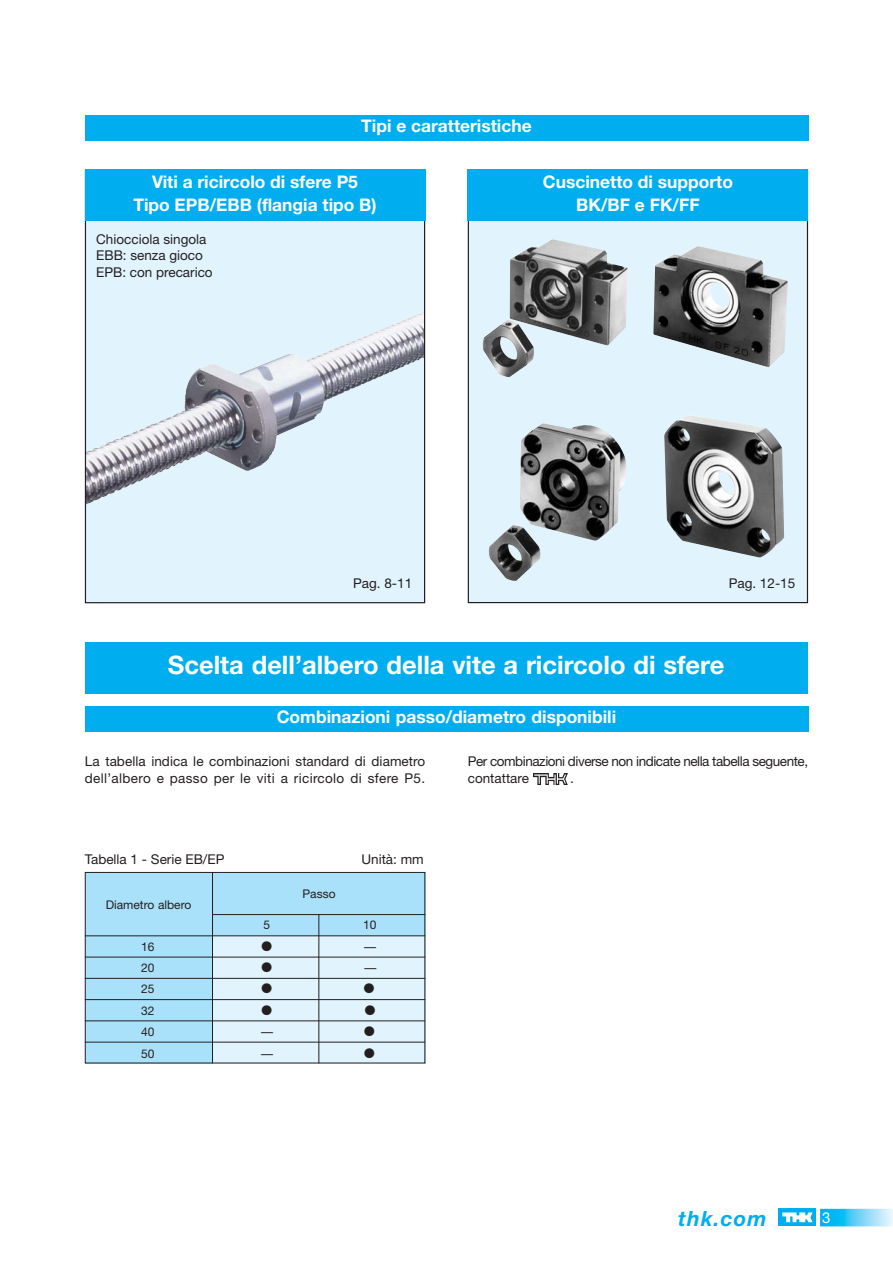
<style>
.page{position:relative;width:893px;height:1263px;background:#fff}
.page>*{position:absolute;margin:0;border:0;box-sizing:border-box;transform-origin:0 0}
.t1{font:700 25.5px "Helvetica Neue";color:#fff}
.t2{font:italic 700 21px "Helvetica Neue";letter-spacing:.055em;color:#00aeef}
.t3{font:700 17.4px/23px "Helvetica Neue";color:#fff;text-align:center}
.t4{font:15px "Helvetica Neue";color:#fff}
.t5{font:13.5px/16.2px "Helvetica Neue";color:#231f20}
.t6{font:13.5px/16.5px "Helvetica Neue";letter-spacing:-.035em;color:#231f20}
.t7{font:13.5px "Mathematical Pi Six";color:#231f20}
.t8{font:12px "Helvetica Neue";color:#231f20}
</style>
<div class="page">
<div style="left:778px;top:1209px;width:38px;height:17px;background:#00aeef"></div>
<svg style="left:782px;top:1212px;width:30px;height:10px"></svg>
<svg style="left:820px;top:1209px;width:72px;height:17px"></svg>
<svg style="left:87px;top:221px;width:336px;height:380px;fill:#e1f4fd"></svg>
<img style="left:360px;top:345px;width:63px;height:41px">
<div style="left:85px;top:170px;width:340px;height:51px;background:#00aeef"></div>
<div style="left:85px;top:115px;width:723px;height:25px;background:#00aeef"></div>
<div style="left:468px;top:170px;width:339px;height:433px;background:#e1f4fd"></div>
<svg style="left:482px;top:239px;width:146px;height:139px"></svg>
<img style="left:653px;top:246px;width:134px;height:121px">
<img style="left:488px;top:423px;width:138px;height:158px">
<img style="left:664px;top:415px;width:120px;height:143px">
<div style="left:468px;top:170px;width:340px;height:51px;background:#00aeef"></div>
<div style="left:85px;top:706px;width:723px;height:25px;background:#00aeef"></div>
<div style="left:85px;top:872px;width:340px;height:191px;background:#aae1fa"></div>
<div style="left:212px;top:936px;width:213px;height:127px;background:#e1f4fd"></div>
<hr style="left:212px;top:914px;width:213px;height:1px;background:#231f20">
<hr style="left:85px;top:935px;width:340px;height:1px;background:#231f20">
<hr style="left:85px;top:957px;width:340px;height:1px;background:#231f20">
<hr style="left:85px;top:978px;width:340px;height:1px;background:#231f20">
<hr style="left:85px;top:999px;width:340px;height:1px;background:#231f20">
<hr style="left:85px;top:1021px;width:340px;height:1px;background:#231f20">
<hr style="left:212px;top:872px;width:1px;height:191px;background:#231f20">
<hr style="left:318px;top:915px;width:1px;height:148px;background:#231f20">
<hr style="left:85px;top:1042px;width:340px;height:1px;background:#231f20">
<div style="left:85px;top:872px;width:340px;height:191px;border:1px solid #231f20"></div>
<div style="left:85px;top:642px;width:722px;height:51px;background:#00aeef"></div>
<img style="left:534px;top:774px;width:33px;height:10px">
<p class="t3" style="left:361px;top:116px;width:172px">Tipi e caratteristiche</p>
<p class="t3" style="left:133px;top:172px;width:245px">Viti a ricircolo di sfere P5<br>Tipo EPB/EBB (flangia tipo B)</p>
<p class="t3" style="left:543px;top:172px;width:192px">Cuscinetto di supporto<br>BK/BF e FK/FF</p>
<p class="t5" style="left:96px;top:233px;width:118px">Chiocciola singola<br>EBB: senza gioco<br>EPB: con precarico</p>
<p class="t5" style="left:353px;top:576px;width:61px">Pag. 8-11</p>
<p class="t5" style="left:728px;top:576px;width:68px">Pag. 12-15</p>
<h1 class="t1" style="left:168px;top:656px;width:558px">Scelta dell’albero della vite a ricircolo di sfere</h1>
<p class="t3" style="left:277px;top:707px;width:341px">Combinazioni passo/diametro disponibili</p>
<p class="t5" style="left:85px;top:755px;width:342px">La tabella indica le combinazioni standard di diametro dell’albero e passo per le viti a ricircolo di sfere P5.</p>
<p class="t6" style="left:468px;top:755px;width:342px">Per combinazioni diverse non indicate nella tabella seguente, contattare</p>
<p class="t5" style="left:570px;top:771px;width:5px">.</p>
<p class="t5" style="left:85px;top:853px;width:141px">Tabella 1 - Serie EB/EP</p>
<p class="t8" style="left:106px;top:900px;width:87px">Diametro albero</p>
<p class="t8" style="left:302px;top:889px;width:35px">Passo</p>
<p class="t5" style="left:361px;top:853px;width:64px">Unità: mm</p>
<p class="t8" style="left:263px;top:921px;width:8px">5</p>
<p class="t8" style="left:363px;top:921px;width:15px">10</p>
<p class="t8" style="left:141px;top:942px;width:15px">16</p>
<p class="t7" style="left:261px;top:941px;width:13px">-</p>
<p class="t8" style="left:364px;top:942px;width:13px">—</p>
<p class="t8" style="left:141px;top:963px;width:15px">20</p>
<p class="t7" style="left:261px;top:962px;width:13px">-</p>
<p class="t8" style="left:364px;top:963px;width:13px">—</p>
<p class="t8" style="left:141px;top:985px;width:15px">25</p>
<p class="t7" style="left:261px;top:983px;width:13px">-</p>
<p class="t7" style="left:363px;top:983px;width:13px">-</p>
<p class="t8" style="left:141px;top:1006px;width:15px">32</p>
<p class="t7" style="left:261px;top:1005px;width:13px">-</p>
<p class="t7" style="left:364px;top:1005px;width:13px">-</p>
<p class="t8" style="left:141px;top:1028px;width:15px">40</p>
<p class="t8" style="left:261px;top:1028px;width:13px">—</p>
<p class="t7" style="left:364px;top:1026px;width:13px">-</p>
<p class="t8" style="left:141px;top:1049px;width:15px">50</p>
<p class="t8" style="left:261px;top:1049px;width:13px">—</p>
<p class="t7" style="left:364px;top:1048px;width:13px">-</p>
<h2 class="t2" style="left:678px;top:1211px;width:90px">thk.com</h2>
<p class="t4" style="left:822px;top:1212px;width:10px">3</p>
</div>
